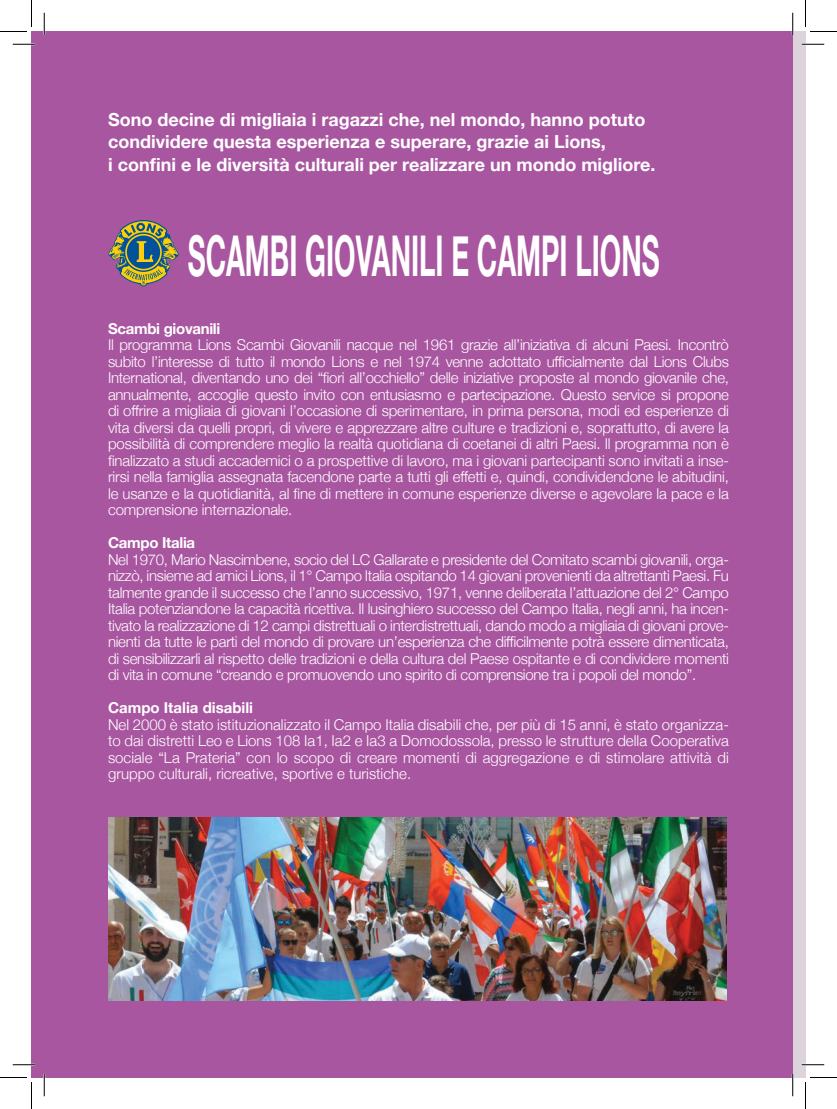
<style>
.page{position:relative;width:837px;height:1109px;background:#fff}
.page>*{position:absolute;margin:0;border:0;box-sizing:border-box;transform-origin:0 0}
.TITOLO{font:700 56.25px "Helvetica Neue";color:#fff;scale:.49 1}
.SOTTOTITOLO{font:700 18px "Helvetica Neue";color:#fff}
.CORPO_TESTO{font:300 15px/16.5px "Helvetica Neue";letter-spacing:-.01em;color:#fff;text-align:justify}
.CORPO_TESTO-2{font:700 15px "Helvetica Neue";letter-spacing:-.02em;color:#fff}
.CORPO_TESTO-3{font:700 15px "Helvetica Neue";color:#fff}
</style>
<div class="page">
<div style="left:32px;top:31px;width:761px;height:1046px;background:#a956a1"></div>
<div style="left:793px;top:31px;width:12px;height:1046px;background:#ddd3da"></div>
<svg style="left:108px;top:221px;width:71px;height:66px"></svg>
<img style="left:108px;top:818px;width:619px;height:183px">
<hr style="left:13px;top:43px;width:22px;height:2px;background:#fff">
<hr style="left:802px;top:43px;width:22px;height:2px;background:#fff">
<hr style="left:13px;top:1064px;width:22px;height:2px;background:#fff">
<hr style="left:802px;top:1064px;width:22px;height:2px;background:#fff">
<hr style="left:43px;top:13px;width:2px;height:22px;background:#fff">
<hr style="left:43px;top:1074px;width:2px;height:22px;background:#fff">
<hr style="left:792px;top:13px;width:2px;height:22px;background:#fff">
<hr style="left:792px;top:1074px;width:2px;height:22px;background:#fff">
<svg style="left:13px;top:44px;width:22px;height:1px"></svg>
<svg style="left:802px;top:44px;width:22px;height:1px"></svg>
<svg style="left:13px;top:1064px;width:22px;height:1px"></svg>
<svg style="left:802px;top:1064px;width:22px;height:1px"></svg>
<svg style="left:44px;top:13px;width:1px;height:22px"></svg>
<svg style="left:44px;top:1074px;width:1px;height:22px"></svg>
<svg style="left:792px;top:13px;width:1px;height:22px"></svg>
<svg style="left:792px;top:1074px;width:1px;height:22px"></svg>
<svg style="left:0;top:0;width:32px;height:32px"></svg>
<svg style="left:0;top:1077px;width:32px;height:32px"></svg>
<svg style="left:805px;top:0;width:32px;height:32px"></svg>
<svg style="left:805px;top:1077px;width:32px;height:32px"></svg>
<p class="SOTTOTITOLO" style="left:108px;top:105px;width:539px">Sono decine di migliaia i ragazzi che, nel mondo, hanno potuto</p>
<p class="SOTTOTITOLO" style="left:108px;top:128px;width:499px">condividere questa esperienza e superare, grazie ai Lions,</p>
<p class="SOTTOTITOLO" style="left:108px;top:150px;width:549px">i confini e le diversità culturali per realizzare un mondo migliore.</p>
<p class="TITOLO" style="left:188px;top:212px;width:964px">SCAMBI GIOVANILI E CAMPI LIONS</p>
<p class="CORPO_TESTO-2" style="left:108px;top:317px;width:114px">Scambi giovanili</p>
<p class="CORPO_TESTO" style="left:108px;top:336px;width:622px">Il programma Lions Scambi Giovanili nacque nel 1961 grazie all’iniziativa di alcuni Paesi. Incontrò subito l’interesse di tutto il mondo Lions e nel 1974 venne adottato ufficialmente dal Lions Clubs International, diventando uno dei “fiori all’occhiello” delle iniziative proposte al mondo giovanile che, annualmente, accoglie questo invito con entusiasmo e partecipazione. Questo service si propone di offrire a migliaia di giovani l’occasione di sperimentare, in prima persona, modi ed esperienze di vita diversi da quelli propri, di vivere e apprezzare altre culture e tradizioni e, soprattutto, di avere la possibilità di comprendere meglio la realtà quotidiana di coetanei di altri Paesi. Il programma non è finalizzato a studi accademici o a prospettive di lavoro, ma i giovani partecipanti sono invitati a inse&shy;rirsi nella famiglia assegnata facendone parte a tutti gli effetti e, quindi, condividendone le abitudini, le usanze e la quotidianità, al fine di mettere in comune esperienze diverse e agevolare la pace e la comprensione internazionale.</p>
<p class="CORPO_TESTO-2" style="left:108px;top:531px;width:89px">Campo Italia</p>
<p class="CORPO_TESTO" style="left:108px;top:550px;width:622px">Nel 1970, Mario Nascimbene, socio del LC Gallarate e presidente del Comitato scambi giovanili, orga&shy;nizzò, insieme ad amici Lions, il 1° Campo Italia ospitando 14 giovani provenienti da altrettanti Paesi. Fu talmente grande il successo che l’anno successivo, 1971, venne deliberata l’attuazione del 2° Campo Italia potenziandone la capacità ricettiva. Il lusinghiero successo del Campo Italia, negli anni, ha incen&shy;tivato la realizzazione di 12 campi distrettuali o interdistrettuali, dando modo a migliaia di giovani prove&shy;nienti da tutte le parti del mondo di provare un’esperienza che difficilmente potrà essere dimenticata, di sensibilizzarli al rispetto delle tradizioni e della cultura del Paese ospitante e di condividere momenti di vita in comune “creando e promuovendo uno spirito di comprensione tra i popoli del mondo”.</p>
<p class="CORPO_TESTO-3" style="left:108px;top:696px;width:147px">Campo Italia disabili</p>
<p class="CORPO_TESTO" style="left:108px;top:715px;width:622px">Nel 2000 è stato istituzionalizzato il Campo Italia disabili che, per più di 15 anni, è stato organizza&shy;to dai distretti Leo e Lions 108 Ia1, Ia2 e Ia3 a Domodossola, presso le strutture della Cooperativa sociale “La Prateria” con lo scopo di creare momenti di aggregazione e di stimolare attività di gruppo culturali, ricreative, sportive e turistiche.</p>
</div>
